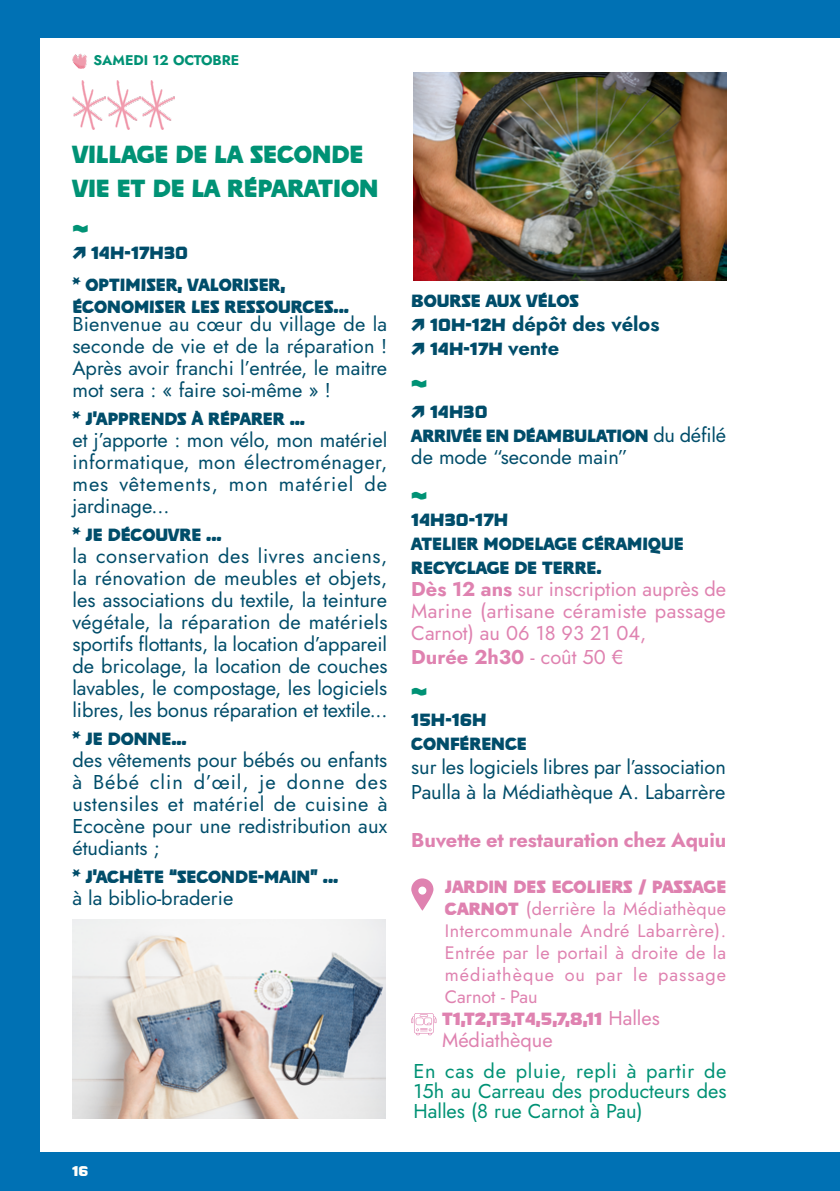
<style>
.page{position:relative;width:840px;height:1191px;background:#fff}
.page>*{position:absolute;margin:0;border:0;box-sizing:border-box;transform-origin:0 0}
.t1{font:500 32px "Poleno";color:#009275}
.t2{font:500 28px/33.6px "Poleno";color:#009275}
.t3{font:20px/22px "Jost";color:#004d6a;text-align:justify}
.t4{font:500 20px/24px "Poleno";color:#004d6a}
.t5{font:20px/22px "Jost";letter-spacing:.02em;color:#df82b0;text-align:justify}
.t6{font:20px/20px "Jost";color:#009275;text-align:justify}
.t7{font:500 20px "Poleno";color:#df82b0}
.t8{font:700 20px "Jost";letter-spacing:-.005em;color:#df82b0}
.t9{font:700 20px "Jost";color:#004d6a}
.t10{font:20px "Jost";color:#df82b0}
.t11{font:18px/22px "Jost";letter-spacing:.04em;color:#df82b0;text-align:justify}
.t12{font:500 16px "Poleno";color:#fffefa}
.t13{font:700 14px "Jost";color:#009275}
.s1{font-family:"Poleno";font-weight:500}
.s2{font-family:"Jost";font-weight:700}
.s3{font-family:"Jost";font-weight:400}
.s4{font-weight:700}
.s5{font-weight:400}
.s6{font-family:"Poleno";font-weight:500;font-size:20px}
</style>
<div class="page">
<div style="left:0;top:0;width:839px;height:1191px;background:#0071b4"></div>
<div style="left:41px;top:39px;width:798px;height:1113px;background:#fff"></div>
<svg style="left:411px;top:878px;width:22px;height:32px"></svg>
<svg style="left:411px;top:1013px;width:25px;height:22px"></svg>
<img style="left:72px;top:53px;width:15px;height:16px">
<img style="left:413px;top:72px;width:313px;height:208px">
<img style="left:72px;top:920px;width:313px;height:199px">
<img style="left:72px;top:81px;width:33px;height:49px">
<img style="left:107px;top:81px;width:33px;height:49px">
<img style="left:142px;top:81px;width:33px;height:49px">
<p class="t13" style="left:93px;top:50px;width:147px">SAMEDI 12 OCTOBRE</p>
<h2 class="t2" style="left:72px;top:137px;width:307px">VILLAGE DE LA SECONDE<br>VIE ET DE LA RÉPARATION</h2>
<h1 class="t1" style="left:72px;top:212px;width:18px">~</h1>
<p class="t4" style="left:72px;top:236px;width:214px;line-height:32px">↗ 14H-17H30<br>* OPTIMISER, VALORISER,</p>
<p class="t4" style="left:72px;top:294px;width:278px">ÉCONOMISER LES RESSOURCES...</p>
<p class="t3" style="left:72px;top:313px;width:316px">Bienvenue au cœur du village de la seconde de vie et de la réparation !<br>Après avoir franchi l’entrée, le maitre mot sera : « faire soi-même » !</p>
<p class="t4" style="left:72px;top:406px;width:234px">* J’APPRENDS À RÉPARER ...</p>
<p class="t3" style="left:72px;top:429px;width:316px">et j’apporte : mon vélo, mon matériel informatique, mon électroménager, mes vêtements, mon matériel de jardinage...</p>
<p class="t4" style="left:72px;top:522px;width:151px">* JE DÉCOUVRE ...</p>
<p class="t3" style="left:72px;top:545px;width:316px">la conservation des livres anciens, la rénovation de meubles et objets, les associations du textile, la teinture végétale, la réparation de matériels sportifs flottants, la location d’appareil de bricolage, la location de couches lavables, le compostage, les logiciels libres, les bonus réparation et textile...</p>
<p class="t4" style="left:72px;top:726px;width:116px">* JE DONNE...</p>
<p class="t3" style="left:72px;top:749px;width:316px">des vêtements pour bébés ou enfants à Bébé clin d’œil, je donne des ustensiles et matériel de cuisine à Ecocène pour une redistribution aux étudiants ;</p>
<p class="t4" style="left:72px;top:864px;width:267px">* J’ACHÈTE “SECONDE-MAIN” ...</p>
<p class="t3" style="left:72px;top:887px;width:162px">à la biblio-braderie</p>
<p class="t12" style="left:72px;top:1162px;width:18px">16</p>
<p class="t4" style="left:411px;top:288px;width:169px">BOURSE AUX VÉLOS</p>
<p class="t9" style="left:411px;top:310px;width:249px"><span class="s1">↗ 10H-12H</span> dépôt des vélos</p>
<p class="t4" style="left:411px;top:336px;width:149px">↗ 14H-17H <span class="s2">vente</span></p>
<h1 class="t1" style="left:411px;top:366px;width:18px">~</h1>
<p class="t4" style="left:411px;top:399px;width:316px">↗ 14H30<br>ARRIVÉE EN DÉAMBULATION <span class="s3">du défilé</span></p>
<p class="t3" style="left:411px;top:446px;width:218px">de mode “seconde main”</p>
<h1 class="t1" style="left:411px;top:478px;width:18px">~</h1>
<p class="t4" style="left:411px;top:507px;width:274px">14H30-17H<br>ATELIER MODELAGE CÉRAMIQUE<br>RECYCLAGE DE TERRE.</p>
<p class="t5" style="left:411px;top:578px;width:316px"><span class="s4">Dès 12 ans</span> sur inscription auprès de Marine (artisane céramiste passage Carnot) au 06 18 93 21 04,</p>
<p class="t8" style="left:411px;top:643px;width:213px">Durée 2h30 <span class="s5">- coût 50 €</span></p>
<h1 class="t1" style="left:411px;top:675px;width:18px">~</h1>
<p class="t4" style="left:411px;top:708px;width:117px">15H-16H<br>CONFÉRENCE</p>
<p class="t3" style="left:411px;top:755px;width:316px;line-height:24px">sur les logiciels libres par l’association<br>Paulla à la Médiathèque A. Labarrère</p>
<p class="t8" style="left:411px;top:825px;width:316px">Buvette et restauration chez Aquiu</p>
<p class="t7" style="left:444px;top:875px;width:283px">JARDIN DES ECOLIERS / PASSAGE</p>
<p class="t11" style="left:444px;top:897px;width:283px"><span class="s6">CARNOT</span> (derrière la Médiathèque Intercommunale André Labarrère).<br>Entrée par le portail à droite de la médiathèque ou par le passage Carnot - Pau</p>
<p class="t7" style="left:442px;top:1007px;width:219px">T1,T2,T3,T4,5,7,8,11 <span class="s3">Halles</span></p>
<p class="t10" style="left:442px;top:1026px;width:112px">Médiathèque</p>
<p class="t6" style="left:413px;top:1061px;width:314px">En cas de pluie, repli à partir de 15h au Carreau des producteurs des Halles (8 rue Carnot à Pau)</p>
</div>
